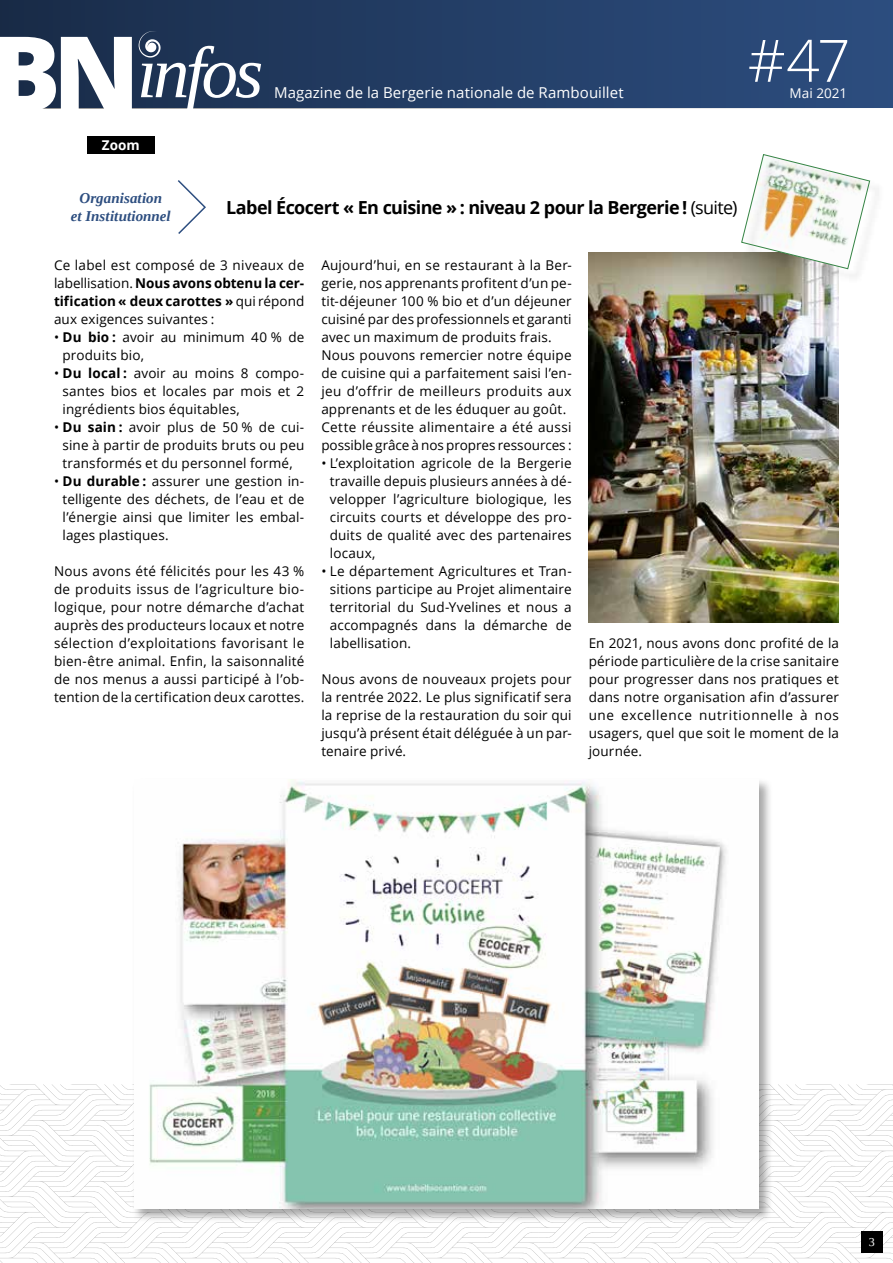
<style>
.page{position:relative;width:893px;height:1263px;background:#fff}
.page>*{position:absolute;margin:0;border:0;box-sizing:border-box;transform-origin:0 0}
.t1{font:800 104.55px "Open Sans";color:#fff}
.t2{font:300 58.5px "Open Sans";color:#fff}
.t3{font:700 18px "Open Sans";letter-spacing:-.03em;color:#000}
.t4{font:15px "Open Sans";letter-spacing:.005em;color:#fff}
.t5{font:italic 700 15px/18px "Tinos";letter-spacing:.005em;color:#2d4e80;text-align:center}
.t6{font:13.5px/18px "Open Sans";letter-spacing:.01em;color:#000;text-align:justify}
.t7{font:13.5px "Open Sans";color:#fff}
.t8{font:700 13.5px "Open Sans";color:#fff}
.t9{font:12px "Tinos";color:#fff}
.s1{font-weight:400}
.s2{font-weight:700}
</style>
<div class="page">
<svg style="left:0;top:1084px;width:893px;height:179px"></svg>
<div style="left:861px;top:1231px;width:21px;height:21px;background:#000"></div>
<div style="left:0;top:0;width:893px;height:108px;background:linear-gradient(to right,#192c49,#2d4e80)"></div>
<svg style="left:139px;top:31px;width:122px;height:78px"></svg>
<div style="left:87px;top:136px;width:68px;height:17px;background:#000"></div>
<svg style="left:178px;top:180px;width:28px;height:54px"></svg>
<img style="left:589px;top:252px;width:250px;height:370px">
<div style="left:132px;top:778px;width:641px;height:445px;background:#000;opacity:.35"></div>
<img style="left:134px;top:780px;width:625px;height:429px">
<svg style="left:744px;top:180px;width:135px;height:103px"></svg>
<svg style="left:741px;top:154px;width:129px;height:115px"></svg>
<h1 class="t1" style="left:-10px;top:-6px;width:151px">BN</h1>
<p class="t8" style="left:102px;top:135px;width:39px">Zoom</p>
<p class="t5" style="left:71px;top:189px;width:101px">Organisation<br>et Institutionnel</p>
<p class="t4" style="left:274px;top:82px;width:351px">Magazine de la Bergerie nationale de Rambouillet</p>
<h2 class="t2" style="left:748px;top:20px;width:104px">#47</h2>
<p class="t7" style="left:790px;top:84px;width:59px">Mai 2021</p>
<h3 class="t3" style="left:226px;top:195px;width:513px">Label Écocert « En cuisine » : niveau 2 pour la Bergerie ! <span class="s1">(suite)</span></h3>
<p class="t6" style="left:54px;top:256px;width:252px">Ce label est composé de 3 niveaux de labellisation. <span class="s2">Nous avons obtenu la cer&shy;tification « deux carottes »</span> qui répond aux exigences suivantes :</p>
<p class="t6" style="left:63px;top:328px;width:243px;text-indent:-9px">• <span class="s2">Du bio :</span> avoir au minimum 40 % de produits bio,</p>
<p class="t6" style="left:63px;top:364px;width:243px;text-indent:-9px">• <span class="s2">Du local :</span> avoir au moins 8 compo&shy;santes bios et locales par mois et 2 ingrédients bios équitables,</p>
<p class="t6" style="left:63px;top:418px;width:243px;text-indent:-9px">• <span class="s2">Du sain :</span> avoir plus de 50 % de cui&shy;sine à partir de produits bruts ou peu transformés et du personnel formé,</p>
<p class="t6" style="left:63px;top:472px;width:243px;text-indent:-9px">• <span class="s2">Du durable :</span> assurer une gestion in&shy;telligente des déchets, de l’eau et de l’énergie ainsi que limiter les embal&shy;lages plastiques.</p>
<p class="t6" style="left:54px;top:562px;width:252px">Nous avons été félicités pour les 43 % de produits issus de l’agriculture bio&shy;logique, pour notre démarche d’achat auprès des producteurs locaux et notre sélection d’exploitations favorisant le bien-être animal. Enfin, la saisonnalité de nos menus a aussi participé à l’ob&shy;tention de la certification deux carottes.</p>
<p class="t6" style="left:321px;top:256px;width:252px;text-align:left">Aujourd’hui, en se restaurant à la Ber&shy;gerie, nos apprenants profitent d’un pe&shy;tit-déjeuner 100 % bio et d’un déjeuner cuisiné par des professionnels et garanti avec un maximum de produits frais.<br>Nous pouvons remercier notre équipe de cuisine qui a parfaitement saisi l’en&shy;jeu d’offrir de meilleurs produits aux apprenants et de les éduquer au goût.<br>Cette réussite alimentaire a été aussi possible grâce à nos propres ressources :</p>
<p class="t6" style="left:330px;top:454px;width:243px;text-indent:-9px">• L’exploitation agricole de la Bergerie travaille depuis plusieurs années à dé&shy;velopper l’agriculture biologique, les circuits courts et développe des pro&shy;duits de qualité avec des partenaires locaux,</p>
<p class="t6" style="left:330px;top:562px;width:243px;text-indent:-9px">• Le département Agricultures et Tran&shy;sitions participe au Projet alimentaire territorial du Sud-Yvelines et nous a accompagnés dans la démarche de labellisation.</p>
<p class="t6" style="left:321px;top:670px;width:252px">Nous avons de nouveaux projets pour la rentrée 2022. Le plus significatif sera la reprise de la restauration du soir qui jusqu’à présent était déléguée à un par&shy;tenaire privé.</p>
<p class="t6" style="left:589px;top:634px;width:252px">En 2021, nous avons donc profité de la période particulière de la crise sanitaire pour progresser dans nos pratiques et dans notre organisation afin d’assurer une excellence nutritionnelle à nos usagers, quel que soit le moment de la journée.</p>
<p class="t9" style="left:869px;top:1234px;width:7px">3</p>
</div>
